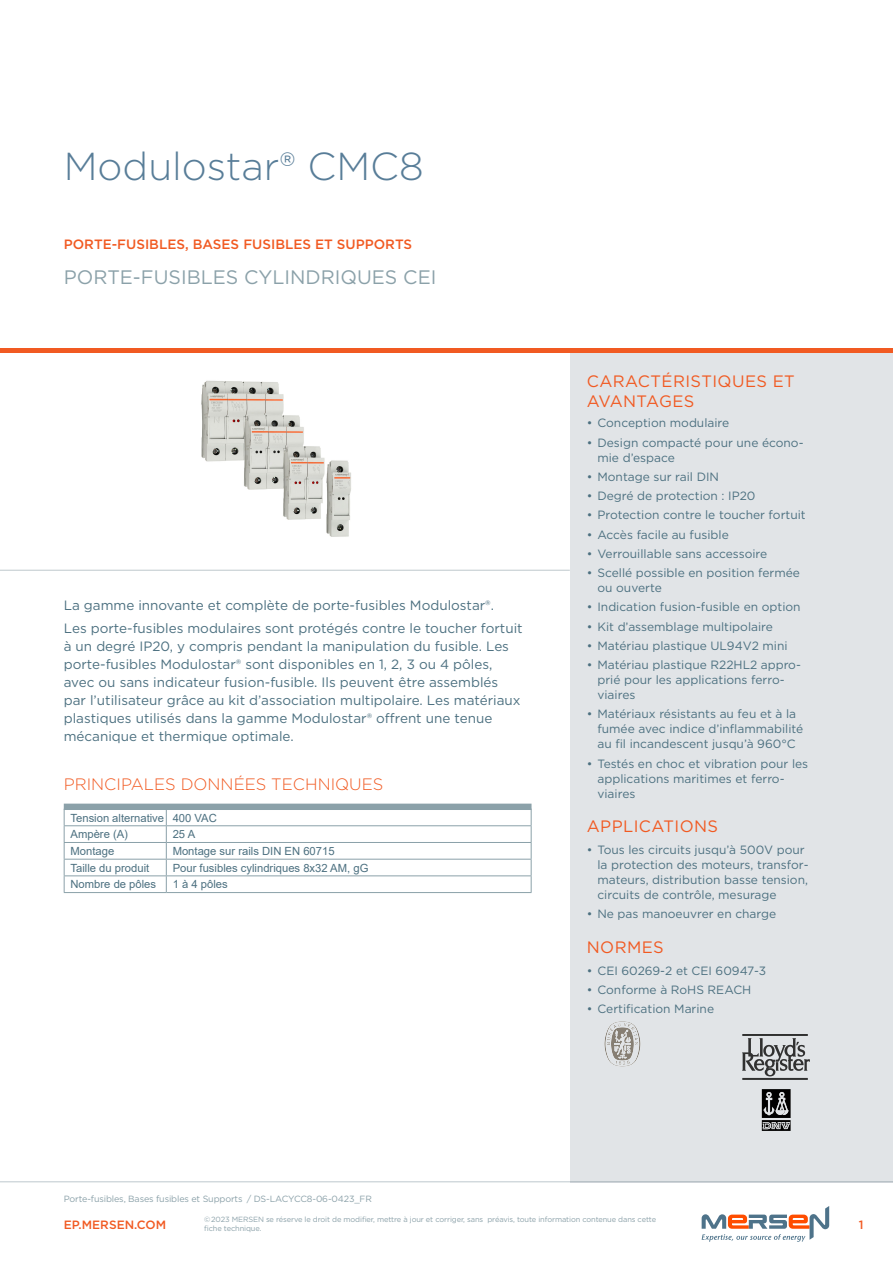
<style>
.page{position:relative;width:893px;height:1263px;background:#fff}
.page>*{position:absolute;margin:0;border:0;box-sizing:border-box;transform-origin:0 0}
.t1{font:300 39px "Gotham";color:#587d98}
.t2{font:19.5px "Gotham";color:#8ba1a9}
.t3{font:16.5px/19.8px "Gotham";letter-spacing:.025em;color:#f15a22}
.t4{font:300 16.5px "Gotham";color:#f15a22}
.t5{font:13.5px/18px "Gotham";color:#4c7080}
.t6{font:500 13.5px "Gotham";color:#f15a22}
.t7{font:12px/15px "Gotham";color:#4c7080}
.t8{font:500 12px "Gotham";color:#f15a22}
.t9{font:11.25px/16.6px "Arial";color:#4c7080}
.t10{font:9px "Gotham";letter-spacing:-.015em;color:#8ba1a9}
.t11{font:7.5px/9px "Gotham";letter-spacing:-.015em;color:#8ba1a9}
</style>
<div class="page">
<hr style="left:0;top:1181px;width:893px;height:1px;background:#bec8cd">
<div style="left:570px;top:353px;width:323px;height:829px;background:#e1e4e7"></div>
<hr style="left:0;top:349px;width:893px;height:4px;background:#f15a22">
<hr style="left:0;top:570px;width:570px;height:1px;background:#bec8cd">
<svg style="left:702px;top:1206px;width:127px;height:36px"></svg>
<div style="left:64px;top:804px;width:467px;height:6px;background:#8ba1a9"></div>
<hr style="left:64px;top:825px;width:102px;height:1px;background:#8ba1a9">
<hr style="left:166px;top:825px;width:365px;height:1px;background:#8ba1a9">
<hr style="left:64px;top:842px;width:102px;height:1px;background:#8ba1a9">
<hr style="left:166px;top:842px;width:365px;height:1px;background:#8ba1a9">
<hr style="left:64px;top:859px;width:102px;height:1px;background:#8ba1a9">
<hr style="left:166px;top:859px;width:365px;height:1px;background:#8ba1a9">
<hr style="left:64px;top:875px;width:102px;height:1px;background:#8ba1a9">
<svg style="left:64px;top:810px;width:1px;height:82px"></svg>
<hr style="left:64px;top:892px;width:102px;height:1px;background:#8ba1a9">
<hr style="left:166px;top:875px;width:365px;height:1px;background:#8ba1a9">
<svg style="left:166px;top:810px;width:1px;height:82px"></svg>
<svg style="left:531px;top:809px;width:1px;height:83px"></svg>
<hr style="left:166px;top:892px;width:365px;height:1px;background:#8ba1a9">
<img style="left:201px;top:380px;width:150px;height:157px">
<img style="left:742px;top:1034px;width:68px;height:45px">
<img style="left:605px;top:1022px;width:36px;height:44px">
<img style="left:761px;top:1089px;width:30px;height:42px">
<h1 class="t1" style="left:64px;top:142px;width:362px">Modulostar® CMC8</h1>
<p class="t6" style="left:64px;top:235px;width:350px">PORTE-FUSIBLES, BASES FUSIBLES ET SUPPORTS</p>
<h2 class="t2" style="left:64px;top:264px;width:374px">PORTE-FUSIBLES CYLINDRIQUES CEI</h2>
<p class="t5" style="left:64px;top:594px;width:460px;line-height:22.2px">La gamme innovante et complète de porte-fusibles Modulostar®.<br>Les porte-fusibles modulaires sont protégés contre le toucher fortuit</p>
<p class="t5" style="left:64px;top:637px;width:458px">à un degré IP20, y compris pendant la manipulation du fusible. Les porte-fusibles Modulostar® sont disponibles en 1, 2, 3 ou 4 pôles, avec ou sans indicateur fusion-fusible. Ils peuvent être assemblés par l’utilisateur grâce au kit d’association multipolaire. Les matériaux plastiques utilisés dans la gamme Modulostar® offrent une tenue mécanique et thermique optimale.</p>
<h3 class="t4" style="left:64px;top:774px;width:321px">PRINCIPALES DONNÉES TECHNIQUES</h3>
<p class="t9" style="left:71px;top:809px;width:148px">Tension alternative 400 VAC<br>Ampère (A)</p>
<p class="t9" style="left:173px;top:826px;width:24px">25 A</p>
<p class="t9" style="left:71px;top:842px;width:45px">Montage</p>
<p class="t9" style="left:173px;top:842px;width:163px">Montage sur rails DIN EN 60715</p>
<p class="t9" style="left:71px;top:859px;width:80px">Taille du produit</p>
<p class="t9" style="left:173px;top:859px;width:197px">Pour fusibles cylindriques 8x32 AM, gG</p>
<p class="t9" style="left:71px;top:876px;width:87px">Nombre de pôles</p>
<p class="t9" style="left:173px;top:876px;width:57px">1 à 4 pôles</p>
<h3 class="t3" style="left:587px;top:371px;width:209px">CARACTÉRISTIQUES ET<br>AVANTAGES</h3>
<p class="t7" style="left:587px;top:415px;width:144px">• Conception modulaire</p>
<p class="t7" style="left:597px;top:435px;width:208px;text-indent:-11px">• Design compacté pour une écono&shy;mie d’espace</p>
<p class="t7" style="left:587px;top:469px;width:134px">• Montage sur rail DIN</p>
<p class="t7" style="left:587px;top:488px;width:170px">• Degré de protection : IP20</p>
<p class="t7" style="left:587px;top:507px;width:220px">• Protection contre le toucher fortuit</p>
<p class="t7" style="left:587px;top:527px;width:143px">• Accès facile au fusible</p>
<p class="t7" style="left:587px;top:546px;width:182px">• Verrouillable sans accessoire</p>
<p class="t7" style="left:597px;top:565px;width:204px;text-indent:-11px">• Scellé possible en position fermée ou ouverte</p>
<p class="t7" style="left:587px;top:599px;width:215px">• Indication fusion-fusible en option</p>
<p class="t7" style="left:587px;top:619px;width:188px">• Kit d’assemblage multipolaire</p>
<p class="t7" style="left:587px;top:638px;width:202px">• Matériau plastique UL94V2 mini</p>
<p class="t7" style="left:597px;top:657px;width:205px;text-indent:-11px">• Matériau plastique R22HL2 appro&shy;prié pour les applications ferro&shy;viaires</p>
<p class="t7" style="left:597px;top:706px;width:207px;text-indent:-11px">• Matériaux résistants au feu et à la fumée avec indice d’inflammabilité au fil incandescent jusqu’à 960°C</p>
<p class="t7" style="left:597px;top:756px;width:212px;text-indent:-11px">• Testés en choc et vibration pour les applications maritimes et ferro&shy;viaires</p>
<h3 class="t3" style="left:587px;top:816px;width:133px">APPLICATIONS</h3>
<p class="t7" style="left:597px;top:842px;width:213px;text-indent:-11px">• Tous les circuits jusqu’à 500V pour la protection des moteurs, transfor&shy;mateurs, distribution basse tension, circuits de contrôle, mesurage</p>
<p class="t7" style="left:587px;top:906px;width:191px">• Ne pas manoeuvrer en charge</p>
<h3 class="t3" style="left:587px;top:937px;width:78px">NORMES</h3>
<p class="t7" style="left:587px;top:963px;width:181px">• CEI 60269-2 et CEI 60947-3</p>
<p class="t7" style="left:587px;top:982px;width:166px">• Conforme à RoHS REACH</p>
<p class="t7" style="left:587px;top:1001px;width:129px">• Certification Marine</p>
<p class="t10" style="left:64px;top:1193px;width:310px">Porte-fusibles, Bases fusibles et Supports / DS-LACYCC8-06-0423_FR</p>
<p class="t8" style="left:64px;top:1217px;width:104px">EP.MERSEN.COM</p>
<p class="t8" style="left:859px;top:1217px;width:6px">1</p>
<p class="t11" style="left:204px;top:1215px;width:454px">©2023 MERSEN se réserve le droit de modifier, mettre à jour et corriger, sans préavis, toute information contenue dans cette fiche technique.</p>
</div>
